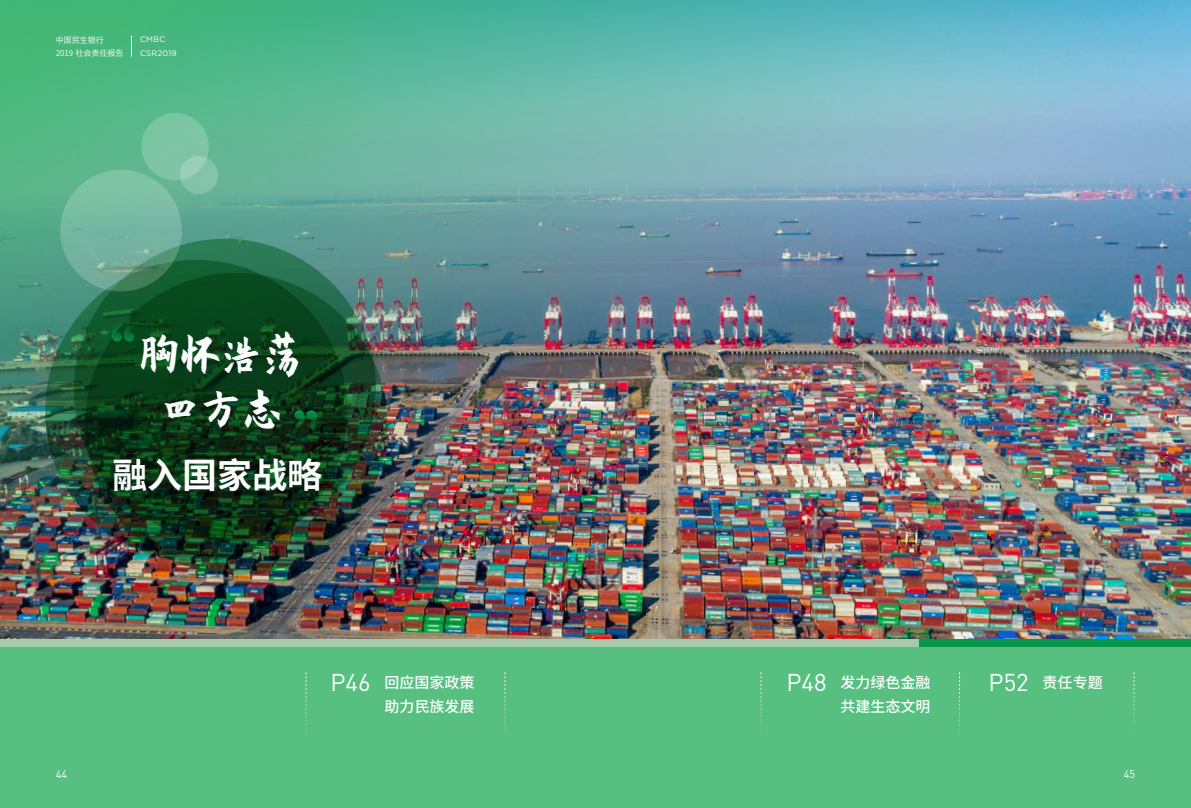
<style>
.page{position:relative;width:1191px;height:808px;background:#fff}
.page>*{position:absolute;margin:0;border:0;box-sizing:border-box;transform-origin:0 0}
.t1{font:45.6px/54.7px "Pang Men Zheng Dao Cu";letter-spacing:-.1em;color:#fff;text-align:center}
.t2{font:700 35px "Source Han Sans CN";color:#fff}
.t3{font:24px "DIN";color:#fff}
.t4{font:500 15px/24px "Source Han Sans CN";color:#fff}
.t5{font:11px "DIN";color:#fff}
.t6{font:8px/13px "Source Han Sans CN";color:#fff}
.t7{font:8px/13px "Gotham Rounded";letter-spacing:.03em;color:#fff}
.s1{font-family:"DIN";font-weight:400;font-size:24px}
</style>
<div class="page">
<img style="left:0;top:0;width:1191px;height:639px">
<div style="left:0;top:646px;width:1191px;height:162px;background:#57c080"></div>
<img style="left:44px;top:259px;width:40px;height:304px">
<img style="left:73px;top:238px;width:304px;height:304px">
<img style="left:84px;top:272px;width:304px;height:304px">
<svg style="left:112px;top:322px;width:22px;height:19px"></svg>
<svg style="left:61px;top:170px;width:120px;height:121px;background:#73b29b"></svg>
<div style="left:142px;top:113px;width:66px;height:67px;background:#7ec5a5;border-radius:50%"></div>
<div style="left:142px;top:113px;width:66px;height:67px;border:1px solid #fff;border-radius:50%"></div>
<svg style="left:180px;top:156px;width:37px;height:38px"></svg>
<div style="left:180px;top:156px;width:37px;height:38px;border:1px solid #fff;border-radius:50%"></div>
<div style="left:0;top:639px;width:922px;height:7px;background:#a7cbaa"></div>
<div style="left:919px;top:639px;width:272px;height:7px;background:#06974c"></div>
<svg style="left:306px;top:672px;width:1px;height:61px"></svg>
<svg style="left:505px;top:672px;width:1px;height:61px"></svg>
<svg style="left:959px;top:672px;width:1px;height:65px"></svg>
<svg style="left:761px;top:672px;width:1px;height:57px"></svg>
<svg style="left:1133px;top:672px;width:1px;height:57px"></svg>
<svg style="left:294px;top:410px;width:23px;height:19px"></svg>
<svg style="left:131px;top:36px;width:1px;height:21px"></svg>
<p class="t6" style="left:56px;top:33px;width:69px">中国民生银行<br>2019 社会责任报告</p>
<p class="t7" style="left:140px;top:33px;width:38px">CMBC<br>CSR2019</p>
<h1 class="t1" style="left:137px;top:326px;width:170px">胸怀浩荡四方志</h1>
<h2 class="t2" style="left:112px;top:455px;width:211px">融入国家战略</h2>
<p class="t4" style="left:330px;top:671px;width:146px"><span class="s1">P46</span> 回应国家政策</p>
<h3 class="t3" style="left:786px;top:668px;width:42px">P48</h3>
<h3 class="t3" style="left:988px;top:668px;width:42px">P52</h3>
<p class="t4" style="left:384px;top:695px;width:91px">助力民族发展</p>
<p class="t4" style="left:840px;top:671px;width:91px">发力绿色金融共建生态文明</p>
<p class="t4" style="left:1042px;top:671px;width:61px">责任专题</p>
<p class="t5" style="left:56px;top:767px;width:13px">44</p>
<p class="t5" style="left:1123px;top:767px;width:13px">45</p>
</div>
